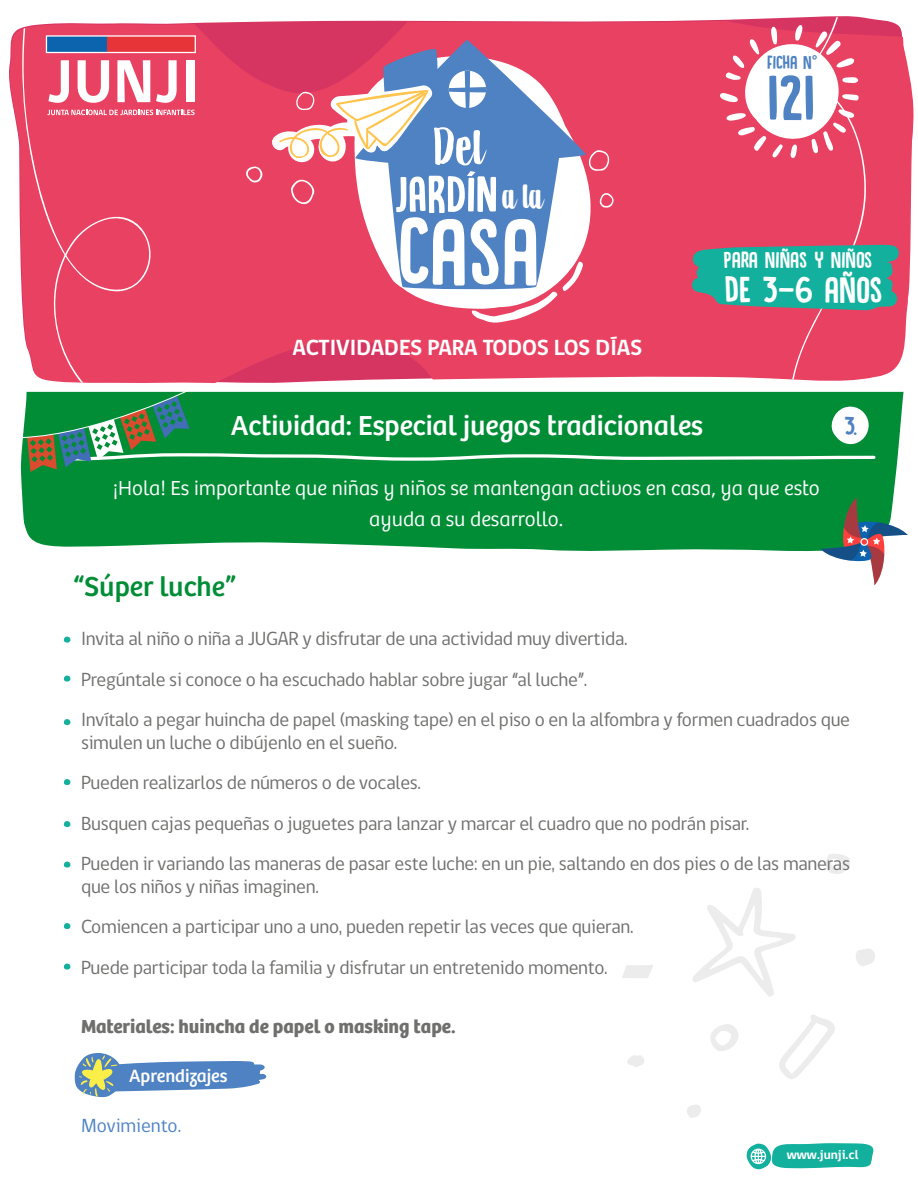
<style>
.page{position:relative;width:918px;height:1188px;background:#fff}
.page>*{position:absolute;margin:0;border:0;box-sizing:border-box;transform-origin:0 0}
.t1{font:99.6px "DK Canoodle";color:#fff}
.t2{font:67.5px "DK Canoodle";color:#4f82c2}
.t3{font:57.45px "DK Aiguille";color:#fff}
.t4{font:53.7px "DK Canoodle";color:#fff}
.t5{font:38.55px "DK Canoodle";color:#fff}
.t6{font:28.5px "Bree";color:#fff}
.t7{font:28.5px "Bree";color:#008d36}
.t8{font:26.7px "DK Canoodle";color:#4f82c2}
.t9{font:23.85px "DK Canoodle";color:#fff}
.t10{font:700 22.5px "gob CL";letter-spacing:-.005em;color:#fff}
.t11{font:300 21px/30.9px "Bree";color:#fff;text-align:center}
.t12{font:19.5px/40.5px "gob CL";letter-spacing:-.015em;color:#6f6f6e}
.t13{font:700 19.5px "Bree";color:#6f6f6e}
.t14{font:19.5px "gob CL";color:#4f82c2}
.t15{font:19.5px "DK Canoodle";letter-spacing:-.01em;color:#4f82c2}
.t16{font:18.45px "Bree";color:#fff}
.t17{font:700 13.05px "gob CL";color:#fff}
.s1{font-family:"Bree"}
.s2{font-family:"DK Aiguille";font-size:39.9px}
</style>
<div class="page">
<div style="left:21px;top:392px;width:883px;height:159px;background:#008d36"></div>
<svg style="left:9px;top:18px;width:905px;height:363px;background:#ea5b77"></svg>
<div style="left:617px;top:17px;width:250px;height:364px;background:#e94161"></div>
<svg style="left:22px;top:18px;width:322px;height:365px;background:#e74566"></svg>
<svg style="left:48px;top:60px;width:21px;height:43px"></svg>
<svg style="left:78px;top:60px;width:31px;height:43px"></svg>
<svg style="left:117px;top:60px;width:33px;height:42px"></svg>
<svg style="left:156px;top:60px;width:21px;height:43px"></svg>
<div style="left:186px;top:60px;width:8px;height:42px;background:#fff"></div>
<svg style="left:47px;top:110px;width:148px;height:5px"></svg>
<svg style="left:45px;top:35px;width:152px;height:19px;background:#a4617d"></svg>
<svg style="left:354px;top:54px;width:238px;height:255px;fill:#e94161"></svg>
<svg style="left:355px;top:40px;width:232px;height:251px;fill:#4f82c2"></svg>
<svg style="left:449px;top:71px;width:37px;height:37px"></svg>
<svg style="left:245px;top:84px;width:190px;height:120px"></svg>
<svg style="left:471px;top:262px;width:114px;height:61px"></svg>
<svg style="left:599px;top:193px;width:16px;height:15px"></svg>
<svg style="left:589px;top:150px;width:21px;height:21px"></svg>
<svg style="left:747px;top:1143px;width:127px;height:26px;background:#41bfb0"></svg>
<svg style="left:720px;top:25px;width:140px;height:133px"></svg>
<svg style="left:692px;top:245px;width:207px;height:65px;background:#2da296"></svg>
<svg style="left:74px;top:1053px;width:193px;height:45px"></svg>
<svg style="left:20px;top:391px;width:857px;height:81px;background:#199447"></svg>
<svg style="left:820px;top:498px;width:88px;height:87px"></svg>
<svg style="left:693px;top:888px;width:103px;height:109px"></svg>
<svg style="left:779px;top:1015px;width:56px;height:64px"></svg>
<svg style="left:710px;top:1024px;width:28px;height:27px"></svg>
<svg style="left:826px;top:854px;width:24px;height:20px"></svg>
<svg style="left:856px;top:948px;width:19px;height:18px"></svg>
<svg style="left:627px;top:1055px;width:17px;height:12px"></svg>
<svg style="left:687px;top:1105px;width:14px;height:13px"></svg>
<svg style="left:622px;top:965px;width:31px;height:13px"></svg>
<svg style="left:64px;top:637px;width:6px;height:6px"></svg>
<svg style="left:64px;top:676px;width:6px;height:6px"></svg>
<svg style="left:64px;top:779px;width:6px;height:6px"></svg>
<svg style="left:64px;top:719px;width:6px;height:6px"></svg>
<svg style="left:64px;top:821px;width:6px;height:6px"></svg>
<svg style="left:64px;top:862px;width:6px;height:6px"></svg>
<svg style="left:64px;top:923px;width:6px;height:6px"></svg>
<svg style="left:64px;top:964px;width:6px;height:6px"></svg>
<p class="t15" style="left:767px;top:52px;width:52px">FICHA N<span class="s1">°</span></p>
<h3 class="t3" style="left:433px;top:116px;width:53px">Del</h3>
<h3 class="t4" style="left:395px;top:167px;width:150px">JARDÍN<span class="s2">a la</span></h3>
<h1 class="t1" style="left:398px;top:200px;width:143px">CASA</h1>
<p class="t10" style="left:293px;top:332px;width:351px">ACTIVIDADES PARA TODOS LOS DÍAS</p>
<h2 class="t2" style="left:767px;top:63px;width:49px">121</h2>
<p class="t9" style="left:724px;top:248px;width:150px">PARA NIÑAS Y NIÑOS</p>
<h3 class="t5" style="left:725px;top:270px;width:159px">DE 3-6 AÑOS</h3>
<h3 class="t6" style="left:231px;top:408px;width:474px">Actividad: Especial juegos tradicionales</h3>
<p class="t11" style="left:113px;top:473px;width:708px">¡Hola! Es importante que niñas y niños se mantengan activos en casa, ya que esto ayuda a su desarrollo.</p>
<h3 class="t8" style="left:845px;top:412px;width:14px">3.</h3>
<h3 class="t7" style="left:73px;top:570px;width:164px">“Súper luche”</h3>
<p class="t12" style="left:81px;top:619px;width:771px">Invita al niño o niña a JUGAR y disfrutar de una actividad muy divertida.<br>Pregúntale si conoce o ha escuchado hablar sobre jugar “al luche”.<br>Invítalo a pegar huincha de papel (masking tape) en el piso o en la alfombra y formen cuadrados que</p>
<p class="t12" style="left:81px;top:723px;width:770px">simulen un luche o dibújenlo en el sueño.<br>Pueden realizarlos de números o de vocales.<br>Busquen cajas pequeñas o juguetes para lanzar y marcar el cuadro que no podrán pisar.<br>Pueden ir variando las maneras de pasar este luche: en un pie, saltando en dos pies o de las maneras</p>
<p class="t12" style="left:81px;top:867px;width:554px">que los niños y niñas imaginen.<br>Comiencen a participar uno a uno, pueden repetir las veces que quieran.<br>Puede participar toda la familia y disfrutar un entretenido momento.</p>
<p class="t13" style="left:81px;top:1015px;width:376px">Materiales: huincha de papel o masking tape.</p>
<p class="t16" style="left:129px;top:1065px;width:100px">Aprendizajes</p>
<p class="t14" style="left:81px;top:1112px;width:102px">Movimiento.</p>
<p class="t17" style="left:787px;top:1145px;width:73px">www.junji.cl</p>
</div>
